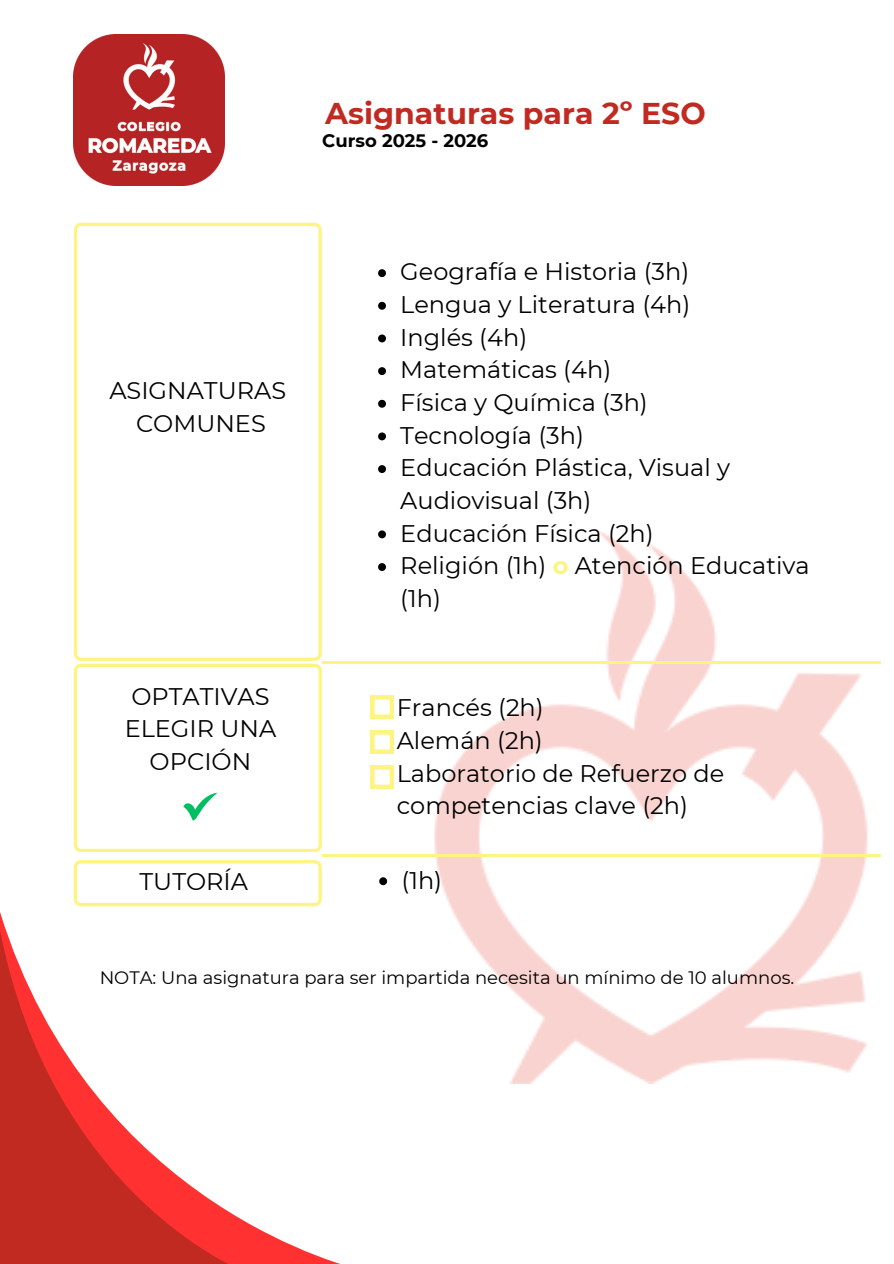
<style>
.page{position:relative;width:894px;height:1264px;background:#fff}
.page>*{position:absolute;margin:0;border:0;box-sizing:border-box;transform-origin:0 0}
.t1{font:700 30px "Montserrat";color:#c12a21}
.t2{font:24px/32.7px "Montserrat";color:#000}
.t3{font:18px "Montserrat";color:#000}
.t4{font:700 18px "Montserrat";color:#000}
.s1{font-weight:700;color:#fdf482}
</style>
<div class="page">
<svg style="left:74px;top:223px;width:248px;height:438px"></svg>
<img style="left:431px;top:532px;width:440px;height:551px">
<svg style="left:378px;top:269px;width:8px;height:8px"></svg>
<svg style="left:378px;top:302px;width:8px;height:8px"></svg>
<svg style="left:378px;top:334px;width:8px;height:8px"></svg>
<svg style="left:378px;top:367px;width:8px;height:8px"></svg>
<svg style="left:378px;top:400px;width:8px;height:8px"></svg>
<svg style="left:378px;top:432px;width:8px;height:8px"></svg>
<svg style="left:378px;top:465px;width:8px;height:8px"></svg>
<svg style="left:378px;top:530px;width:8px;height:8px"></svg>
<svg style="left:378px;top:563px;width:8px;height:8px"></svg>
<svg style="left:74px;top:860px;width:247px;height:46px"></svg>
<svg style="left:74px;top:663px;width:248px;height:189px"></svg>
<svg style="left:379px;top:877px;width:8px;height:8px"></svg>
<svg style="left:0;top:912px;width:337px;height:351px"></svg>
<svg style="left:0;top:930px;width:239px;height:333px"></svg>
<img style="left:74px;top:34px;width:150px;height:151px">
<hr style="left:322px;top:661px;width:558px;height:2px;background:#fdf482">
<hr style="left:322px;top:854px;width:558px;height:2px;background:#fdf482">
<svg style="left:183px;top:792px;width:34px;height:28px"></svg>
<svg style="left:370px;top:695px;width:24px;height:23px"></svg>
<svg style="left:370px;top:730px;width:24px;height:23px"></svg>
<svg style="left:370px;top:765px;width:24px;height:24px"></svg>
<p class="t1" style="left:325px;top:95px;width:382px">Asignaturas para 2º ESO</p>
<h2 class="t4" style="left:322px;top:129px;width:167px">Curso 2025 - 2026</h2>
<p class="t2" style="left:109px;top:374px;width:178px;text-align:center">ASIGNATURAS<br>COMUNES</p>
<p class="t2" style="left:125px;top:679px;width:153px;text-align:center">OPTATIVAS<br>ELEGIR UNA<br>OPCIÓN</p>
<p class="t2" style="left:400px;top:255px;width:290px">Geografía e Historia (3h)</p>
<h1 class="t2" style="left:400px;top:288px;width:291px">Lengua y Literatura (4h)</h1>
<h4 class="t2" style="left:400px;top:321px;width:128px">Inglés (4h)</h4>
<h2 class="t2" style="left:400px;top:353px;width:212px">Matemáticas (4h)</h2>
<p class="t2" style="left:400px;top:386px;width:249px">Física y Química (3h)</p>
<p class="t2" style="left:400px;top:419px;width:185px">Tecnología (3h)</p>
<p class="t2" style="left:400px;top:451px;width:331px">Educación Plástica, Visual y<br>Audiovisual (3h)</p>
<p class="t2" style="left:400px;top:516px;width:255px">Educación Física (2h)</p>
<p class="t2" style="left:400px;top:549px;width:411px">Religión (1h) <span class="s1">o</span> Atención Educativa (1h)</p>
<p class="t2" style="left:396px;top:691px;width:329px">Francés (2h)<br>Alemán (2h)<br>Laboratorio de Refuerzo de competencias clave (2h)</p>
<p class="t2" style="left:139px;top:865px;width:110px">TUTORÍA</p>
<p class="t2" style="left:401px;top:863px;width:42px">(1h)</p>
<p class="t3" style="left:100px;top:966px;width:696px">NOTA: Una asignatura para ser impartida necesita un mínimo de 10 alumnos.</p>
</div>
